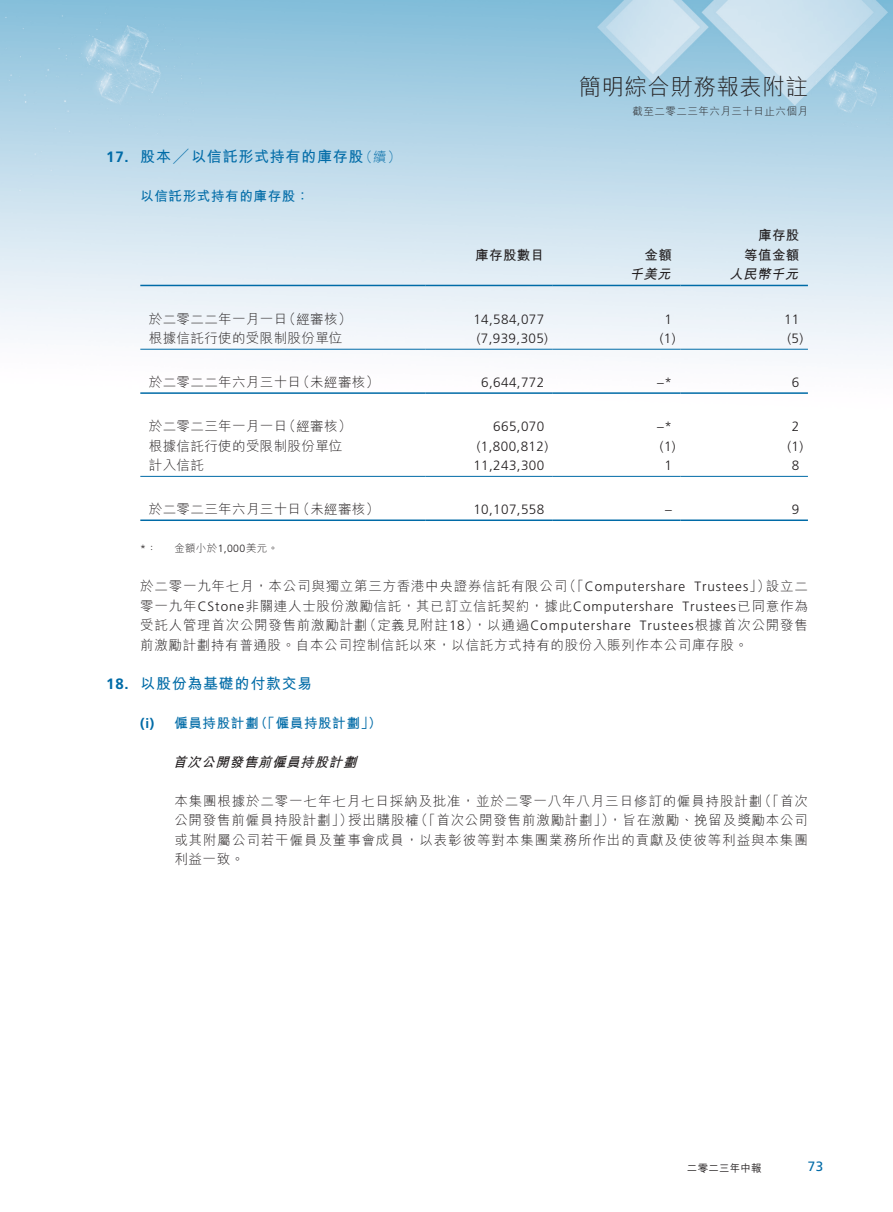
<style>
.page{position:relative;width:893px;height:1212px;background:#fff}
.page>*{position:absolute;margin:0;border:0;box-sizing:border-box;transform-origin:0 0}
.t1{font:300 22.5px "M Hei HK";letter-spacing:.02em;color:#231f20}
.t2{font:700 15px "M Hei HK";letter-spacing:.05em;color:#006ba7}
.t3{font:300 13.5px/19.5px "M Hei HK";letter-spacing:.05em;color:#231f20;text-align:justify}
.t4{font:300 13.5px "Frutiger LT Std";letter-spacing:.03em;color:#231f20}
.t5{font:300 13.5px "M Hei HK";letter-spacing:.03em;color:#231f20}
.t6{font:700 13.5px "M Hei HK";letter-spacing:.05em;color:#006ba7}
.t7{font:italic 700 13.5px "M Hei HK";color:#231f20}
.t8{font:700 13.5px/19.5px "M Hei HK";letter-spacing:.03em;color:#231f20;text-align:right}
.t9{font:13.5px "Frutiger LT Std";color:#006ba7}
.t10{font:300 10.5px "M Hei HK";letter-spacing:.05em;color:#231f20}
.t11{font:500 10.5px "M Hei HK";letter-spacing:.02em;color:#231f20}
.t12{font:300 10.5px "Frutiger LT Std";color:#231f20}
.s1{font-family:"Frutiger LT Std"}
.s2{font-weight:300;font-size:13.5px}
.s3{font-family:"M Hei HK"}
</style>
<div class="page">
<img style="left:0;top:0;width:893px;height:476px">
<hr style="left:140px;top:349px;width:285px;height:1px;background:#006ba7">
<hr style="left:425px;top:349px;width:128px;height:1px;background:#006ba7">
<hr style="left:553px;top:349px;width:127px;height:1px;background:#006ba7">
<hr style="left:680px;top:349px;width:128px;height:1px;background:#006ba7">
<hr style="left:140px;top:392px;width:285px;height:2px;background:#006ba7">
<hr style="left:425px;top:392px;width:128px;height:2px;background:#006ba7">
<hr style="left:553px;top:392px;width:127px;height:2px;background:#006ba7">
<hr style="left:680px;top:392px;width:128px;height:2px;background:#006ba7">
<hr style="left:140px;top:476px;width:285px;height:1px;background:#006ba7">
<hr style="left:425px;top:476px;width:128px;height:1px;background:#006ba7">
<hr style="left:553px;top:476px;width:127px;height:1px;background:#006ba7">
<hr style="left:680px;top:476px;width:128px;height:1px;background:#006ba7">
<hr style="left:140px;top:519px;width:285px;height:2px;background:#006ba7">
<hr style="left:425px;top:519px;width:128px;height:2px;background:#006ba7">
<hr style="left:553px;top:519px;width:127px;height:2px;background:#006ba7">
<hr style="left:680px;top:519px;width:128px;height:2px;background:#006ba7">
<hr style="left:140px;top:285px;width:285px;height:1px;background:#006ba7">
<hr style="left:425px;top:285px;width:128px;height:1px;background:#006ba7">
<hr style="left:553px;top:285px;width:127px;height:1px;background:#006ba7">
<hr style="left:680px;top:285px;width:128px;height:1px;background:#006ba7">
<p class="t2" style="left:106px;top:146px;width:296px"><span class="s1">17.</span> 股本╱以信託形式持有的庫存股<span class="s2">（續）</span></p>
<p class="t6" style="left:140px;top:186px;width:171px">以信託形式持有的庫存股：</p>
<h1 class="t1" style="left:579px;top:75px;width:231px">簡明綜合財務報表附註</h1>
<p class="t10" style="left:632px;top:105px;width:177px">截至二零二三年六月三十日止六個月</p>
<p class="t8" style="left:475px;top:244px;width:71px">庫存股數目</p>
<p class="t8" style="left:644px;top:244px;width:29px">金額</p>
<p class="t8" style="left:744px;top:224px;width:57px">庫存股等值金額</p>
<p class="t7" style="left:629px;top:264px;width:46px">千美元</p>
<p class="t7" style="left:729px;top:264px;width:74px">人民幣千元</p>
<p class="t5" style="left:149px;top:312px;width:204px">於二零二二年一月一日（經審核）</p>
<p class="t4" style="left:473px;top:311px;width:72px">14,584,077</p>
<p class="t4" style="left:664px;top:311px;width:9px">1</p>
<p class="t4" style="left:784px;top:311px;width:17px">11</p>
<p class="t5" style="left:149px;top:331px;width:195px">根據信託行使的受限制股份單位</p>
<p class="t4" style="left:477px;top:331px;width:73px">(7,939,305)</p>
<p class="t4" style="left:660px;top:331px;width:17px">(1)</p>
<p class="t4" style="left:787px;top:331px;width:17px">(5)</p>
<p class="t5" style="left:149px;top:375px;width:232px">於二零二二年六月三十日（未經審核）</p>
<p class="t4" style="left:481px;top:375px;width:65px">6,644,772</p>
<p class="t4" style="left:657px;top:375px;width:16px">–*</p>
<p class="t4" style="left:792px;top:375px;width:9px">6</p>
<p class="t5" style="left:149px;top:419px;width:204px">於二零二三年一月一日（經審核）</p>
<p class="t4" style="left:493px;top:419px;width:53px">665,070</p>
<p class="t4" style="left:657px;top:419px;width:16px">–*</p>
<p class="t4" style="left:792px;top:419px;width:9px">2</p>
<p class="t5" style="left:149px;top:439px;width:195px">根據信託行使的受限制股份單位</p>
<p class="t4" style="left:477px;top:438px;width:73px">(1,800,812)</p>
<p class="t4" style="left:660px;top:438px;width:17px">(1)</p>
<p class="t4" style="left:787px;top:438px;width:17px">(1)</p>
<p class="t3" style="left:149px;top:455px;width:57px">計入信託</p>
<p class="t4" style="left:473px;top:458px;width:72px">11,243,300</p>
<p class="t4" style="left:664px;top:458px;width:9px">1</p>
<p class="t4" style="left:792px;top:458px;width:9px">8</p>
<p class="t5" style="left:149px;top:502px;width:232px">於二零二三年六月三十日（未經審核）</p>
<p class="t4" style="left:473px;top:502px;width:72px">10,107,558</p>
<p class="t4" style="left:665px;top:502px;width:8px">–</p>
<p class="t4" style="left:792px;top:502px;width:9px">9</p>
<p class="t12" style="left:140px;top:542px;width:18px">*<span class="s3">：</span></p>
<p class="t10" style="left:174px;top:543px;width:105px">金額小於<span class="s1">1,000</span>美元。</p>
<p class="t3" style="left:140px;top:576px;width:669px">於二零一九年七月，本公司與獨立第三方香港中央證券信託有限公司（「<span class="s1">Computershare Trustees</span>」）設立二零一九年<span class="s1">CStone</span>非關連人士股份激勵信託，其已訂立信託契約，據此<span class="s1">Computershare Trustees</span>已同意作為受託人管理首次公開發售前激勵計劃（定義見附註<span class="s1">18</span>），以通過<span class="s1">Computershare Trustees</span>根據首次公開發售前激勵計劃持有普通股。自本公司控制信託以來，以信託方式持有的股份入賬列作本公司庫存股。</p>
<p class="t2" style="left:106px;top:672px;width:208px"><span class="s1">18.</span> 以股份為基礎的付款交易</p>
<p class="t6" style="left:140px;top:713px;width:243px"><span class="s1">(i)</span> 僱員持股計劃（「僱員持股計劃」）</p>
<p class="t7" style="left:173px;top:752px;width:189px">首次公開發售前僱員持股計劃</p>
<p class="t3" style="left:174px;top:791px;width:635px">本集團根據於二零一七年七月七日採納及批准，並於二零一八年八月三日修訂的僱員持股計劃（「首次公開發售前僱員持股計劃」）授出購股權（「首次公開發售前激勵計劃」），旨在激勵、挽留及獎勵本公司或其附屬公司若干僱員及董事會成員，以表彰彼等對本集團業務所作出的貢獻及使彼等利益與本集團利益一致。</p>
<p class="t11" style="left:687px;top:1160px;width:76px">二零二三年中報</p>
<p class="t9" style="left:808px;top:1159px;width:17px">73</p>
</div>
